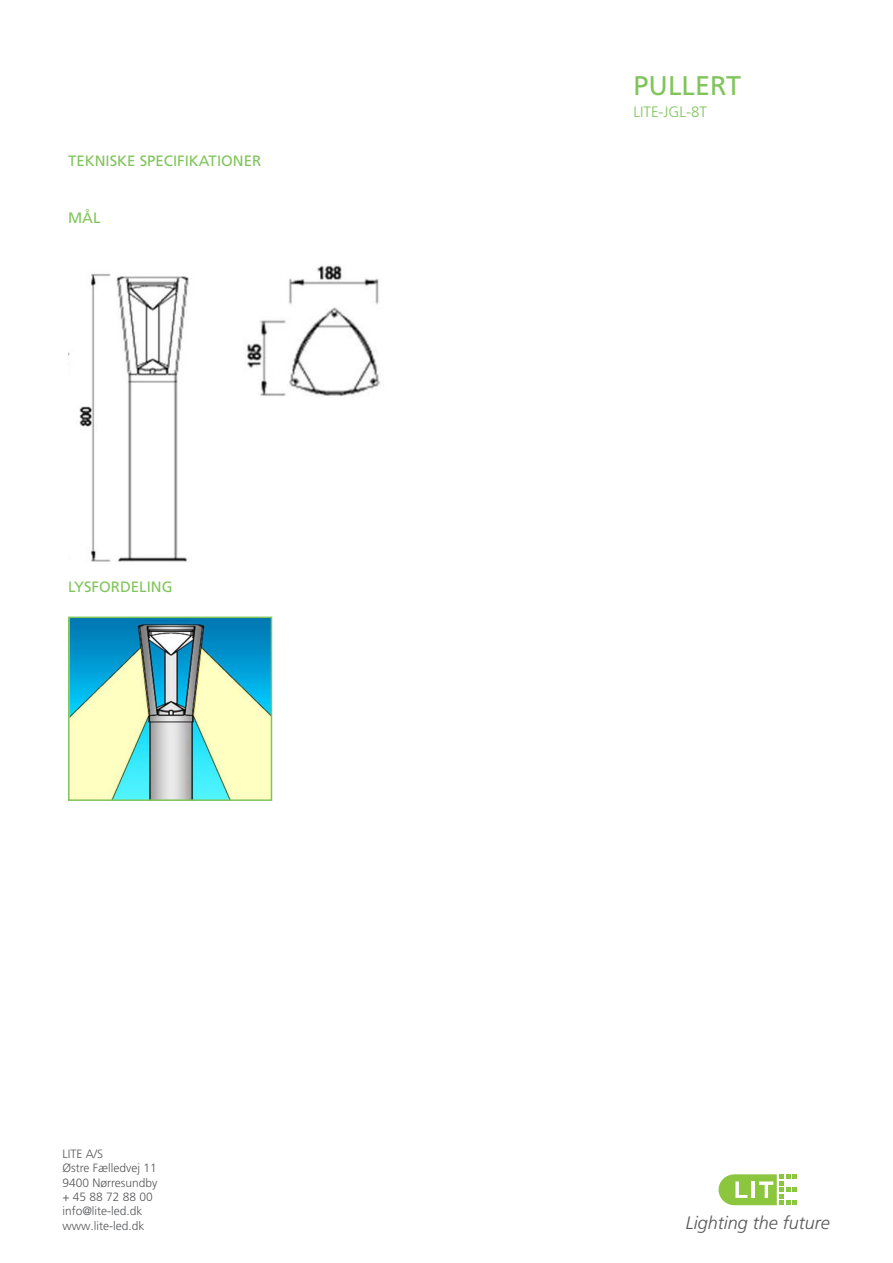
<style>
.page{position:relative;width:893px;height:1263px;background:#fff}
.page>*{position:absolute;margin:0;border:0;box-sizing:border-box;transform-origin:0 0}
.t1{font:27px "Frutiger LT Pro";color:#80c55b}
.t2{font:italic 300 18px "Frutiger LT Pro";color:#57585a}
.t3{font:15px "Frutiger LT Pro";color:#80c55b}
.t4{font:300 15px "Frutiger LT Pro";color:#80c55b}
.t5{font:300 12px "Frutiger LT Pro";color:#57585a}
</style>
<div class="page">
<svg style="left:719px;top:1174px;width:78px;height:31px"></svg>
<img style="left:68px;top:273px;width:121px;height:289px">
<img style="left:246px;top:265px;width:135px;height:131px">
<img style="left:71px;top:619px;width:198px;height:179px">
<div style="left:68px;top:616px;width:204px;height:185px;border:2px solid #80c55b"></div>
<p class="t3" style="left:68px;top:152px;width:195px">TEKNISKE SPECIFIKATIONER</p>
<p class="t3" style="left:68px;top:209px;width:34px">MÅL</p>
<p class="t3" style="left:68px;top:578px;width:106px">LYSFORDELING</p>
<p class="t5" style="left:62px;top:1147px;width:42px">LITE A/S</p>
<p class="t5" style="left:62px;top:1161px;width:96px">Østre Fælledvej 11</p>
<p class="t5" style="left:62px;top:1175px;width:97px">9400 Nørresundby</p>
<p class="t5" style="left:62px;top:1190px;width:92px">+ 45 88 72 88 00</p>
<p class="t5" style="left:62px;top:1204px;width:82px">info@lite-led.dk</p>
<p class="t5" style="left:62px;top:1219px;width:84px">www.lite-led.dk</p>
<p class="t1" style="left:634px;top:70px;width:109px">PULLERT</p>
<p class="t4" style="left:634px;top:103px;width:75px">LITE-JGL-8T</p>
<h2 class="t2" style="left:686px;top:1212px;width:146px">Lighting the future</h2>
</div>
